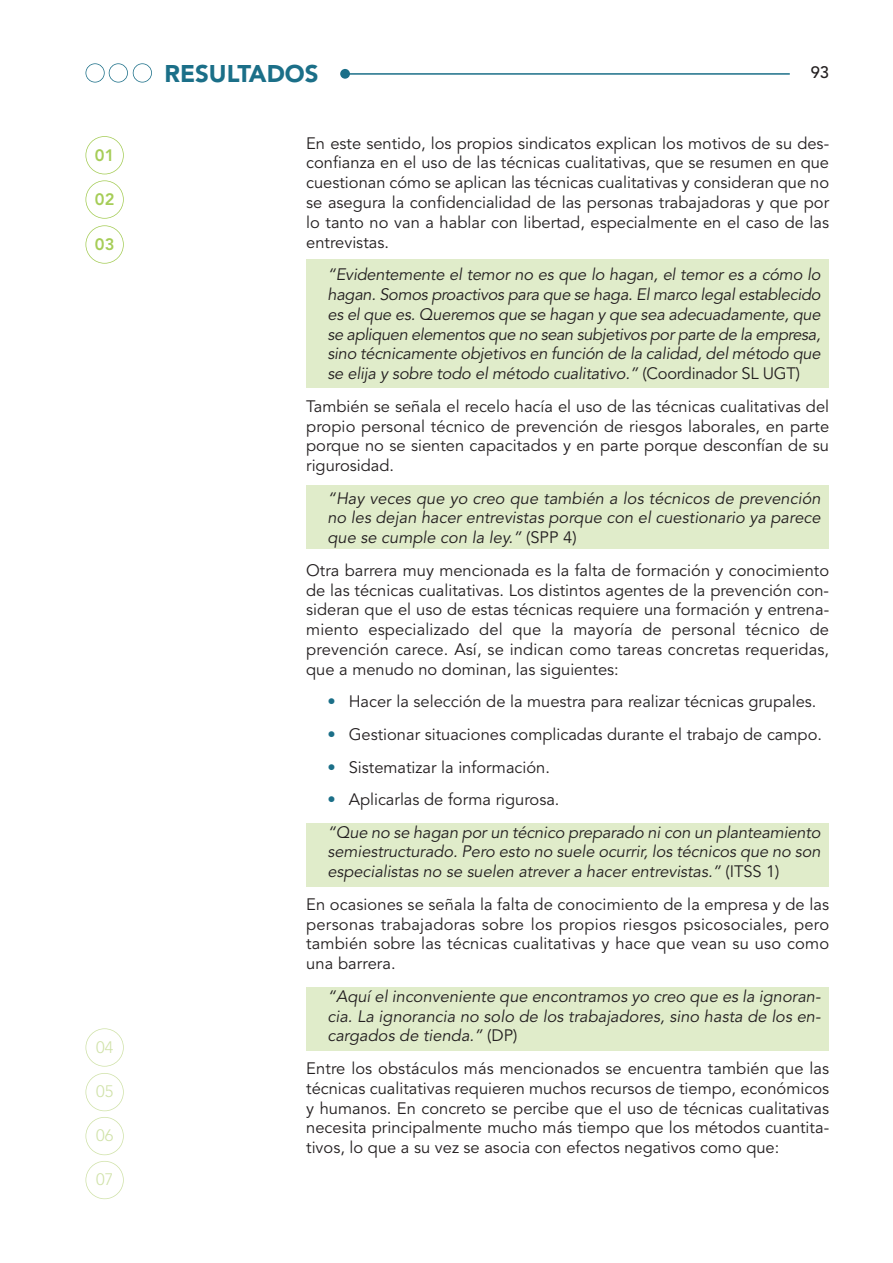
<style>
.page{position:relative;width:893px;height:1263px;background:#fff}
.page>*{position:absolute;margin:0;border:0;box-sizing:border-box;transform-origin:0 0}
.t1{font:900 24px "Avenir LT Std";color:#1b6f88}
.t2{font:16.5px/19.8px "Avenir LT Std";color:#231f20;text-align:justify}
.t3{font:italic 16.5px/19.8px "Avenir LT Std";letter-spacing:-.005em;color:#231f20;text-align:justify}
.t4{font:300 16.5px "Avenir LT Std";color:#d0e2a9}
.t5{font:800 16.5px "Avenir LT Std";color:#a6cd58}
.t6{font:500 16.5px "Avenir LT Std";color:#231f20}
.s1{font-style:normal}
.s2{color:#1b6f88}
</style>
<div class="page">
<div style="left:306px;top:259px;width:523px;height:129px;background:#e0ecca"></div>
<div style="left:306px;top:485px;width:523px;height:64px;background:#e0ecca"></div>
<div style="left:306px;top:822px;width:523px;height:64px;background:#e0ecca"></div>
<div style="left:306px;top:986px;width:523px;height:64px;background:#e0ecca"></div>
<hr style="left:345px;top:73px;width:445px;height:2px;background:#1b6f88">
<div style="left:340px;top:69px;width:10px;height:10px;background:#1b6f88;border-radius:50%"></div>
<div style="left:86px;top:63px;width:19px;height:20px;border:2px solid #1b6f88;border-radius:50%"></div>
<div style="left:109px;top:63px;width:19px;height:20px;border:2px solid #1b6f88;border-radius:50%"></div>
<div style="left:133px;top:63px;width:19px;height:20px;border:2px solid #1b6f88;border-radius:50%"></div>
<div style="left:85px;top:136px;width:39px;height:38px;border:2px solid #a6cd58;border-radius:50%"></div>
<div style="left:85px;top:225px;width:39px;height:39px;border:2px solid #a6cd58;border-radius:50%"></div>
<div style="left:85px;top:180px;width:39px;height:39px;border:2px solid #a6cd58;border-radius:50%"></div>
<div style="left:85px;top:1161px;width:39px;height:38px;border:2px solid #d0e2a9;border-radius:50%"></div>
<div style="left:85px;top:1117px;width:39px;height:38px;border:2px solid #d0e2a9;border-radius:50%"></div>
<div style="left:85px;top:1073px;width:39px;height:38px;border:2px solid #d0e2a9;border-radius:50%"></div>
<div style="left:85px;top:1028px;width:39px;height:39px;border:2px solid #d0e2a9;border-radius:50%"></div>
<p class="t5" style="left:95px;top:148px;width:21px">01</p>
<p class="t5" style="left:95px;top:192px;width:21px">02</p>
<p class="t5" style="left:95px;top:237px;width:21px">03</p>
<p class="t4" style="left:96px;top:1040px;width:19px">04</p>
<p class="t4" style="left:96px;top:1085px;width:19px">05</p>
<p class="t4" style="left:96px;top:1128px;width:19px">06</p>
<p class="t4" style="left:96px;top:1172px;width:19px">07</p>
<h1 class="t1" style="left:164px;top:64px;width:156px">RESULTADOS</h1>
<p class="t6" style="left:811px;top:66px;width:20px">93</p>
<p class="t2" style="left:306px;top:134px;width:524px">En este sentido, los propios sindicatos explican los motivos de su des&shy;confianza en el uso de las técnicas cualitativas, que se resumen en que cuestionan cómo se aplican las técnicas cualitativas y consideran que no se asegura la confidencialidad de las personas trabajadoras y que por lo tanto no van a hablar con libertad, especialmente en el caso de las entrevistas.</p>
<p class="t3" style="left:327px;top:266px;width:495px">“Evidentemente el temor no es que lo hagan, el temor es a cómo lo hagan. Somos proactivos para que se haga. El marco legal establecido es el que es. Queremos que se hagan y que sea adecuadamente, que se apliquen elementos que no sean subjetivos por parte de la empresa, sino técnicamente objetivos en función de la calidad, del método que se elija y sobre todo el método cualitativo.” <span class="s1">(Coordinador SL UGT)</span></p>
<p class="t2" style="left:306px;top:398px;width:524px">También se señala el recelo hacía el uso de las técnicas cualitativas del propio personal técnico de prevención de riesgos laborales, en parte porque no se sienten capacitados y en parte porque desconfían de su rigurosidad.</p>
<p class="t3" style="left:327px;top:489px;width:495px">“Hay veces que yo creo que también a los técnicos de prevención no les dejan hacer entrevistas porque con el cuestionario ya parece que se cumple con la ley.” <span class="s1">(SPP 4)</span></p>
<p class="t2" style="left:306px;top:562px;width:524px">Otra barrera muy mencionada es la falta de formación y conocimiento de las técnicas cualitativas. Los distintos agentes de la prevención con&shy;sideran que el uso de estas técnicas requiere una formación y entrena&shy;miento especializado del que la mayoría de personal técnico de prevención carece. Así, se indican como tareas concretas requeridas, que a menudo no dominan, las siguientes:</p>
<p class="t2" style="left:327px;top:693px;width:491px"><span class="s2">•</span> Hacer la selección de la muestra para realizar técnicas grupales.</p>
<p class="t2" style="left:327px;top:726px;width:496px"><span class="s2">•</span> Gestionar situaciones complicadas durante el trabajo de campo.</p>
<p class="t2" style="left:327px;top:758px;width:224px"><span class="s2">•</span> Sistematizar la información.</p>
<p class="t2" style="left:327px;top:791px;width:234px"><span class="s2">•</span> Aplicarlas de forma rigurosa.</p>
<p class="t3" style="left:327px;top:823px;width:495px">“Que no se hagan por un técnico preparado ni con un planteamiento semiestructurado. Pero esto no suele ocurrir, los técnicos que no son especialistas no se suelen atrever a hacer entrevistas.” <span class="s1">(ITSS 1)</span></p>
<p class="t2" style="left:306px;top:896px;width:524px">En ocasiones se señala la falta de conocimiento de la empresa y de las personas trabajadoras sobre los propios riesgos psicosociales, pero también sobre las técnicas cualitativas y hace que vean su uso como una barrera.</p>
<p class="t3" style="left:327px;top:988px;width:495px">“Aquí el inconveniente que encontramos yo creo que es la ignoran&shy;cia. La ignorancia no solo de los trabajadores, sino hasta de los en&shy;cargados de tienda.” <span class="s1">(DP)</span></p>
<p class="t2" style="left:306px;top:1060px;width:524px">Entre los obstáculos más mencionados se encuentra también que las técnicas cualitativas requieren muchos recursos de tiempo, económicos y humanos. En concreto se percibe que el uso de técnicas cualitativas necesita principalmente mucho más tiempo que los métodos cuantita&shy;tivos, lo que a su vez se asocia con efectos negativos como que:</p>
</div>
